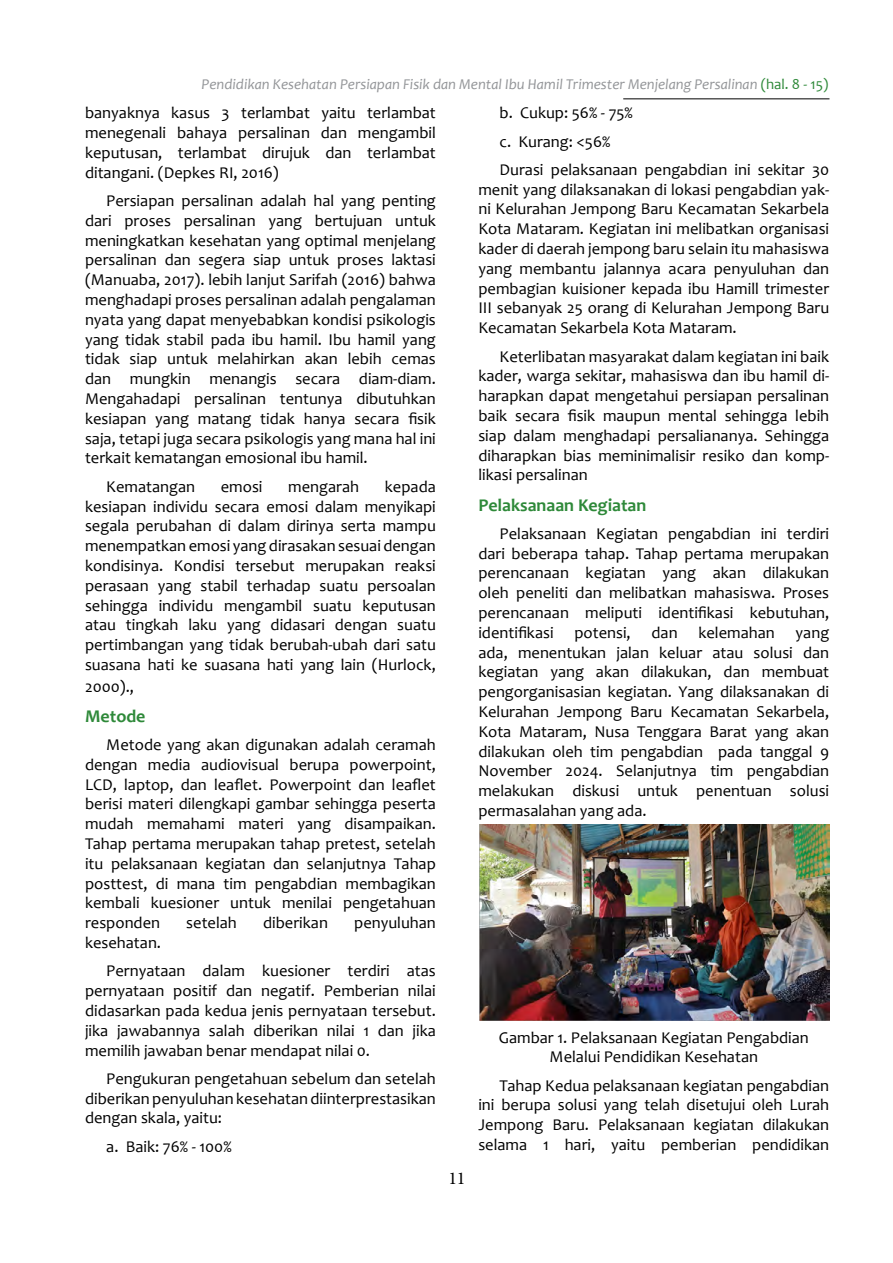
<style>
.page{position:relative;width:893px;height:1263px;background:#fff}
.page>*{position:absolute;margin:0;border:0;box-sizing:border-box;transform-origin:0 0}
.t1{font:700 18px "Candara";color:#2e8939}
.t2{font:18px "Minion Pro";color:#000}
.t3{font:16.5px/19.8px "Candara";color:#000;text-align:justify}
.t4{font:italic 15px "Candara";color:#939598}
.s1{font-style:normal;color:#2e8939}
</style>
<div class="page">
<hr style="left:623px;top:98px;width:206px;height:1px;background:#000">
<img style="left:479px;top:825px;width:350px;height:195px">
<p class="t4" style="left:202px;top:75px;width:628px">Pendidikan Kesehatan Persiapan Fisik dan Mental Ibu Hamil Trimester Menjelang Persalinan <span class="s1">(hal. 8 - 15)</span></p>
<p class="t3" style="left:85px;top:103px;width:352px">banyaknya kasus 3 terlambat yaitu terlambat menegenali bahaya persalinan dan mengambil keputusan, terlambat dirujuk dan terlambat ditangani. (Depkes RI, 2016)</p>
<p class="t3" style="left:85px;top:191px;width:352px;text-indent:21px">Persiapan persalinan adalah hal yang penting dari proses persalinan yang bertujuan untuk meningkatkan kesehatan yang optimal menjelang persalinan dan segera siap untuk proses laktasi (Manuaba, 2017). lebih lanjut Sarifah (2016) bahwa menghadapi proses persalinan adalah pengalaman nyata yang dapat menyebabkan kondisi psikologis yang tidak stabil pada ibu hamil. Ibu hamil yang tidak siap untuk melahirkan akan lebih cemas dan mungkin menangis secara diam-diam.<br>Mengahadapi persalinan tentunya dibutuhkan kesiapan yang matang tidak hanya secara fisik saja, tetapi juga secara psikologis yang mana hal ini terkait kematangan emosional ibu hamil.</p>
<p class="t3" style="left:106px;top:476px;width:90px">Kematangan</p>
<p class="t3" style="left:221px;top:476px;width:43px">emosi</p>
<p class="t3" style="left:288px;top:476px;width:72px">mengarah</p>
<p class="t3" style="left:85px;top:476px;width:352px;text-indent:300px">kepada kesiapan individu secara emosi dalam menyikapi segala perubahan di dalam dirinya serta mampu menempatkan emosi yang dirasakan sesuai dengan kondisinya. Kondisi tersebut merupakan reaksi perasaan yang stabil terhadap suatu persoalan sehingga individu mengambil suatu keputusan atau tingkah laku yang didasari dengan suatu pertimbangan yang tidak berubah-ubah dari satu suasana hati ke suasana hati yang lain (Hurlock,</p>
<p class="t3" style="left:85px;top:676px;width:50px">2000).,</p>
<p class="t1" style="left:85px;top:704px;width:62px">Metode</p>
<p class="t3" style="left:85px;top:734px;width:352px;text-indent:21px">Metode yang akan digunakan adalah ceramah dengan media audiovisual berupa powerpoint, LCD, laptop, dan leaflet. Powerpoint dan leaflet berisi materi dilengkapi gambar sehingga peserta mudah memahami materi yang disampaikan.<br>Tahap pertama merupakan tahap pretest, setelah itu pelaksanaan kegiatan dan selanjutnya Tahap posttest, di mana tim pengabdian membagikan kembali kuesioner untuk menilai pengetahuan responden</p>
<p class="t3" style="left:186px;top:913px;width:52px">setelah</p>
<p class="t3" style="left:263px;top:913px;width:66px">diberikan</p>
<p class="t3" style="left:354px;top:913px;width:83px">penyuluhan</p>
<p class="t3" style="left:106px;top:928px;width:331px;line-height:28.3px;text-indent:-21px">kesehatan.<br>Pernyataan dalam kuesioner terdiri atas</p>
<p class="t3" style="left:85px;top:981px;width:352px">pernyataan positif dan negatif. Pemberian nilai didasarkan pada kedua jenis pernyataan tersebut. jika jawabannya salah diberikan nilai 1 dan jika memilih jawaban benar mendapat nilai 0.</p>
<p class="t3" style="left:85px;top:1068px;width:352px;text-indent:21px">Pengukuran pengetahuan sebelum dan setelah diberikan penyuluhan kesehatan diinterprestasikan dengan skala, yaitu:</p>
<p class="t3" style="left:106px;top:1136px;width:127px">a. Baik: 76% - 100%</p>
<p class="t2" style="left:448px;top:1166px;width:19px">11</p>
<p class="t3" style="left:500px;top:99px;width:331px;line-height:28.3px;text-align:left">b. Cukup: 56% - 75%<br>c. Kurang: &lt;56%<br>Durasi pelaksanaan pengabdian ini sekitar 30</p>
<p class="t3" style="left:478px;top:179px;width:352px">menit yang dilaksanakan di lokasi pengabdian yak&shy;ni Kelurahan Jempong Baru Kecamatan Sekarbela Kota Mataram. Kegiatan ini melibatkan organisasi kader di daerah jempong baru selain itu mahasiswa yang membantu jalannya acara penyuluhan dan pembagian kuisioner kepada ibu Hamill trimester III sebanyak 25 orang di Kelurahan Jempong Baru Kecamatan Sekarbela Kota Mataram.</p>
<p class="t3" style="left:478px;top:346px;width:352px;text-indent:21px">Keterlibatan masyarakat dalam kegiatan ini baik kader, warga sekitar, mahasiswa dan ibu hamil di&shy;harapkan dapat mengetahui persiapan persalinan baik secara fisik maupun mental sehingga lebih siap dalam menghadapi persaliananya. Sehingga diharapkan bias meminimalisir resiko dan komp&shy;likasi persalinan</p>
<p class="t1" style="left:478px;top:493px;width:169px">Pelaksanaan Kegiatan</p>
<p class="t3" style="left:478px;top:523px;width:352px;text-indent:21px">Pelaksanaan Kegiatan pengabdian ini terdiri dari beberapa tahap. Tahap pertama merupakan perencanaan kegiatan yang akan dilakukan oleh peneliti dan melibatkan mahasiswa. Proses perencanaan meliputi identifikasi kebutuhan, identifikasi</p>
<p class="t3" style="left:574px;top:622px;width:58px">potensi,</p>
<p class="t3" style="left:652px;top:622px;width:28px">dan</p>
<p class="t3" style="left:698px;top:622px;width:78px">kelemahan</p>
<p class="t3" style="left:478px;top:622px;width:352px;text-indent:317px">yang ada, menentukan jalan keluar atau solusi dan kegiatan yang akan dilakukan, dan membuat pengorganisasian kegiatan. Yang dilaksanakan di Kelurahan Jempong Baru Kecamatan Sekarbela, Kota Mataram, Nusa Tenggara Barat yang akan dilakukan oleh tim pengabdian pada tanggal 9<br>November 2024. Selanjutnya tim pengabdian melakukan diskusi untuk penentuan solusi permasalahan yang ada.</p>
<p class="t3" style="left:499px;top:1027px;width:312px;text-align:center">Gambar 1. Pelaksanaan Kegiatan Pengabdian<br>Melalui Pendidikan Kesehatan</p>
<p class="t3" style="left:478px;top:1075px;width:352px;text-indent:21px">Tahap Kedua pelaksanaan kegiatan pengabdian ini berupa solusi yang telah disetujui oleh Lurah Jempong Baru. Pelaksanaan kegiatan dilakukan selama 1 hari, yaitu pemberian pendidikan</p>
</div>
